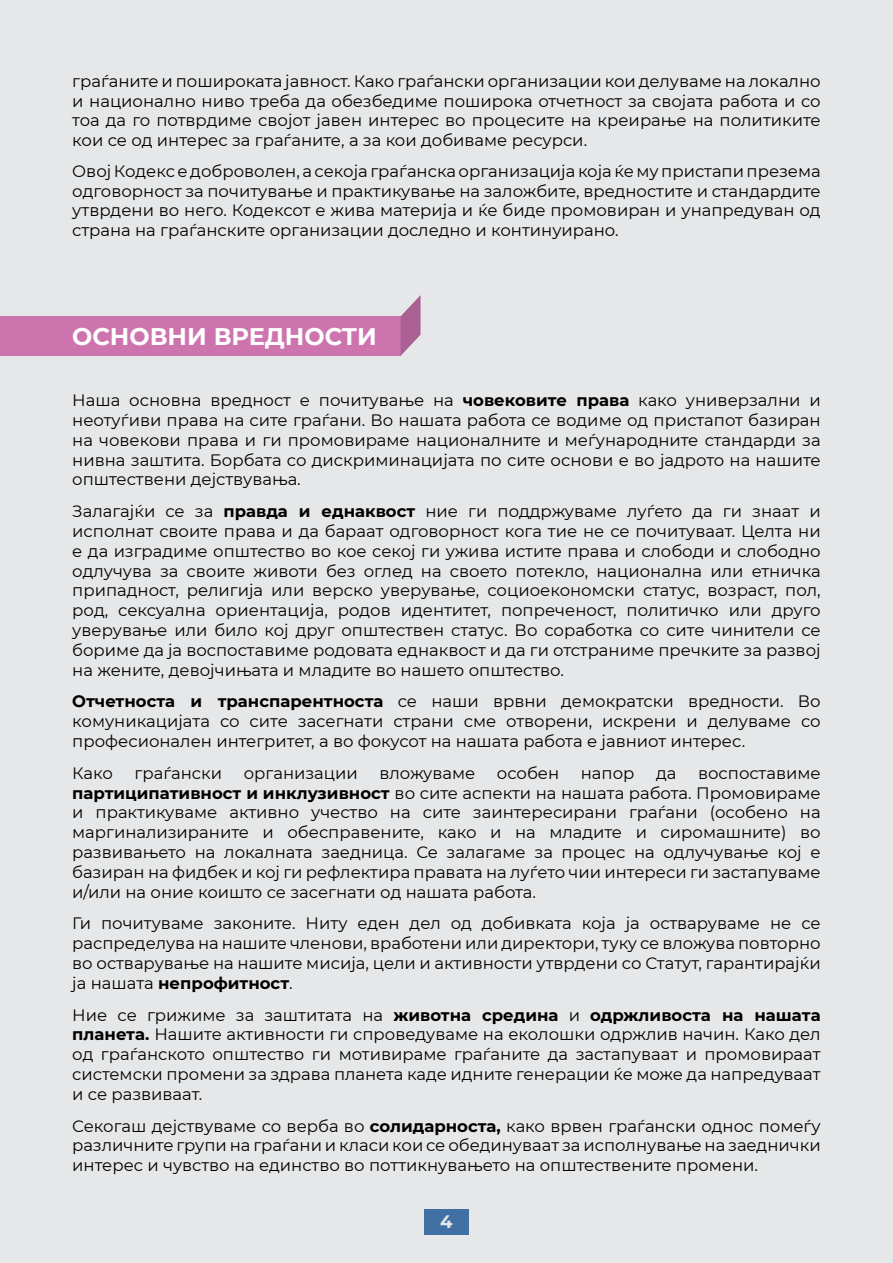
<style>
.page{position:relative;width:893px;height:1263px;background:#e6e7e8}
.page>*{position:absolute;margin:0;border:0;box-sizing:border-box;transform-origin:0 0}
.t1{font:700 24px "Montserrat";color:#fff}
.t2{font:700 18px "Montserrat";color:#e6e7e8}
.t3{font:16.5px/19.8px "Montserrat";color:#000;text-align:justify}
.s1{font-weight:700}
</style>
<div class="page">
<div style="left:424px;top:1209px;width:45px;height:25px;background:#4170a5"></div>
<div style="left:0;top:316px;width:401px;height:40px;background:#cd74af"></div>
<svg style="left:401px;top:295px;width:20px;height:61px"></svg>
<p class="t3" style="left:72px;top:71px;width:750px">граѓаните и пошироката јавност. Како граѓански организации кои делуваме на локално и национално ниво треба да обезбедиме поширока отчетност за својата работа и со тоа да го потврдиме својот јавен интерес во процесите на креирање на политиките кои се од интерес за граѓаните, а за кои добиваме ресурси.</p>
<p class="t3" style="left:72px;top:161px;width:750px">Овој Кодекс е доброволен, а секоја граѓанска организација која ќе му пристапи презема одговорност за почитување и практикување на заложбите, вредностите и стандардите утврдени во него. Кодексот е жива материја и ќе биде промовиран и унапредуван од страна на граѓанските организации доследно и континуирано.</p>
<h1 class="t1" style="left:72px;top:319px;width:306px">ОСНОВНИ ВРЕДНОСТИ</h1>
<p class="t3" style="left:72px;top:390px;width:750px">Наша основна вредност е почитување на <span class="s1">човековите права</span> како универзални и неотуѓиви права на сите граѓани. Во нашата работа се водиме од пристапот базиран на човекови права и ги промовираме националните и меѓународните стандарди за нивна заштита. Борбата со дискриминацијата по сите основи е во јадрото на нашите општествени дејствувања.</p>
<p class="t3" style="left:72px;top:501px;width:750px">Залагајќи се за <span class="s1">правда и еднаквост</span> ние ги поддржуваме луѓето да ги знаат и исполнат своите права и да бараат одговорност кога тие не се почитуваат. Целта ни е да изградиме општество во кое секој ги ужива истите права и слободи и слободно одлучува за своите животи без оглед на своето потекло, национална или етничка припадност, религија или верско уверување, социоекономски статус, возраст, пол, род, сексуална ориентација, родов идентитет, попреченост, политичко или друго уверување или било кој друг општествен статус. Во соработка со сите чинители се бориме да ја воспоставиме родовата еднаквост и да ги отстраниме пречките за развој на жените, девојчињата и младите во нашето општество.</p>
<p class="t3" style="left:72px;top:691px;width:750px"><span class="s1">Отчетноста и транспарентноста</span> се наши врвни демократски вредности. Во комуникацијата со сите засегнати страни сме отворени, искрени и делуваме со професионален интегритет, а во фокусот на нашата работа е јавниот интерес.</p>
<p class="t3" style="left:72px;top:762px;width:42px">Како</p>
<p class="t3" style="left:135px;top:762px;width:89px">граѓански</p>
<p class="t3" style="left:244px;top:762px;width:115px">организации</p>
<p class="t3" style="left:379px;top:762px;width:97px">вложуваме</p>
<p class="t3" style="left:497px;top:762px;width:64px">особен</p>
<p class="t3" style="left:581px;top:762px;width:55px">напор</p>
<p class="t3" style="left:656px;top:762px;width:22px">да</p>
<p class="t3" style="left:72px;top:762px;width:750px;text-indent:626px">воспоставиме <span class="s1">партиципативност и инклузивност</span> во сите аспекти на нашата работа. Промовираме и практикуваме активно учество на сите заинтересирани граѓани (особено на маргинализираните и обесправените, како и на младите и сиромашните) во развивањето на локалната заедница. Се залагаме за процес на одлучување кој е базиран на фидбек и кој ги рефлектира правата на луѓето чии интереси ги застапуваме и/или на оние коишто се засегнати од нашата работа.</p>
<p class="t3" style="left:72px;top:913px;width:750px">Ги почитуваме законите. Ниту еден дел од добивката која ја остваруваме не се распределува на нашите членови, вработени или директори, туку се вложува повторно во остварување на нашите мисија, цели и активности утврдени со Статут, гарантирајќи ја нашата <span class="s1">непрофитност</span>.</p>
<p class="t3" style="left:72px;top:1004px;width:750px">Ние се грижиме за заштитата на <span class="s1">животна средина</span> и <span class="s1">одржливостa на нашата планета.</span> Нашите активности ги спроведуваме на еколошки одржлив начин. Како дел од граѓанското општество ги мотивираме граѓаните да застапуваат и промовираат системски промени за здрава планета каде идните генерации ќе може да напредуваат и се развиваат.</p>
<p class="t3" style="left:72px;top:1115px;width:750px">Секогаш дејствуваме со верба во <span class="s1">солидарноста,</span> како врвен граѓански однос помеѓу различните групи на граѓани и класи кои се обединуваат за исполнување на заеднички интерес и чувство на единство во поттикнувањето на општествените промени.</p>
<p class="t2" style="left:440px;top:1208px;width:14px">4</p>
</div>
